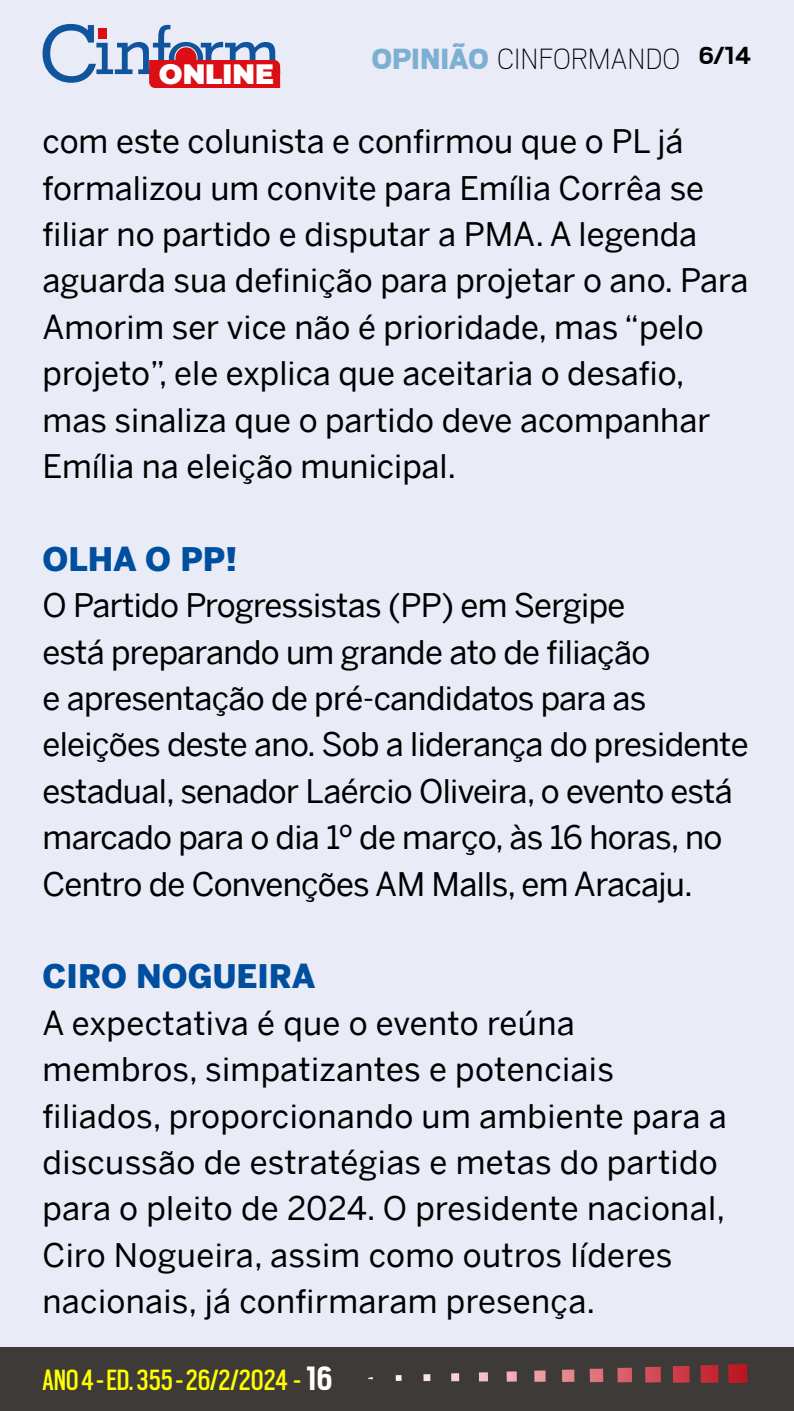
<style>
.page{position:relative;width:794px;height:1411px;background:#fff}
.page>*{position:absolute;margin:0;border:0;box-sizing:border-box;transform-origin:0 0}
.t1{font:32.5px/46.4px "Benton Sans";color:#000}
.t2{font:32.5px/46.4px "Benton Sans";letter-spacing:-.02em;color:#000}
.t3{font:32.5px "Scout Cond";color:#ff0}
.t4{font:100 32.5px "Scout";color:#000}
.t5{font:900 32.5px "Benton Sans";color:#004f9f}
.t6{font:900 28.12px "Montserrat";color:#fff}
.s1{font-weight:900;color:#7cafd1}
.s2{font-weight:700;font-size:27.5px}
.s3{font-weight:700;font-size:37.5px;color:#fff}
</style>
<div class="page">
<div style="left:0;top:0;width:794px;height:1410px;background:#e9ebf7"></div>
<div style="left:0;top:1347px;width:794px;height:63px;background:#3e3a37"></div>
<img style="left:728px;top:1364px;width:19px;height:18px">
<img style="left:700px;top:1365px;width:18px;height:17px">
<img style="left:673px;top:1365px;width:16px;height:17px">
<img style="left:645px;top:1366px;width:16px;height:16px">
<img style="left:617px;top:1367px;width:15px;height:15px">
<svg style="left:590px;top:1368px;width:13px;height:13px"></svg>
<svg style="left:562px;top:1369px;width:12px;height:12px"></svg>
<svg style="left:534px;top:1370px;width:11px;height:11px"></svg>
<svg style="left:506px;top:1371px;width:11px;height:10px"></svg>
<svg style="left:479px;top:1372px;width:9px;height:9px"></svg>
<svg style="left:451px;top:1373px;width:8px;height:8px"></svg>
<svg style="left:423px;top:1374px;width:7px;height:6px"></svg>
<svg style="left:396px;top:1375px;width:5px;height:5px"></svg>
<svg style="left:43px;top:24px;width:237px;height:64px"></svg>
<div style="left:99px;top:28px;width:8px;height:10px;background:#db0e15"></div>
<p class="t6" style="left:159px;top:53px;width:117px">ONLINE</p>
<p class="t4" style="left:372px;top:37px;width:381px"><span class="s1">OPINIÃO</span> CINFORMANDO <span class="s2">6/14</span></p>
<p class="t1" style="left:43px;top:118px;width:707px">com este colunista e confirmou que o PL já formalizou um convite para Emília Corrêa se filiar no partido e disputar a PMA. A legenda aguarda sua definição para projetar o ano. Para Amorim ser vice não é prioridade, mas “pelo projeto”, ele explica que aceitaria o desafio, mas sinaliza que o partido deve acompanhar Emília na eleição municipal.</p>
<p class="t5" style="left:43px;top:539px;width:196px">OLHA O PP!</p>
<p class="t2" style="left:43px;top:582px;width:707px">O Partido Progressistas (PP) em Sergipe<br>está preparando um grande ato de filiação<br>e apresentação de pré-candidatos para as eleições deste ano. Sob a liderança do presidente estadual, senador Laércio Oliveira, o evento está marcado para o dia 1º de março, às 16 horas, no Centro de Convenções AM Malls, em Aracaju.</p>
<p class="t5" style="left:43px;top:957px;width:274px">CIRO NOGUEIRA</p>
<p class="t1" style="left:43px;top:999px;width:685px">A expectativa é que o evento reúna membros, simpatizantes e potenciais filiados, proporcionando um ambiente para a discussão de estratégias e metas do partido para o pleito de 2024. O presidente nacional, Ciro Nogueira, assim como outros líderes nacionais, já confirmaram presença.</p>
<p class="t3" style="left:43px;top:1358px;width:291px">ANO 4 - ED. 355 - 26/2/2024 - <span class="s3">16</span></p>
</div>
